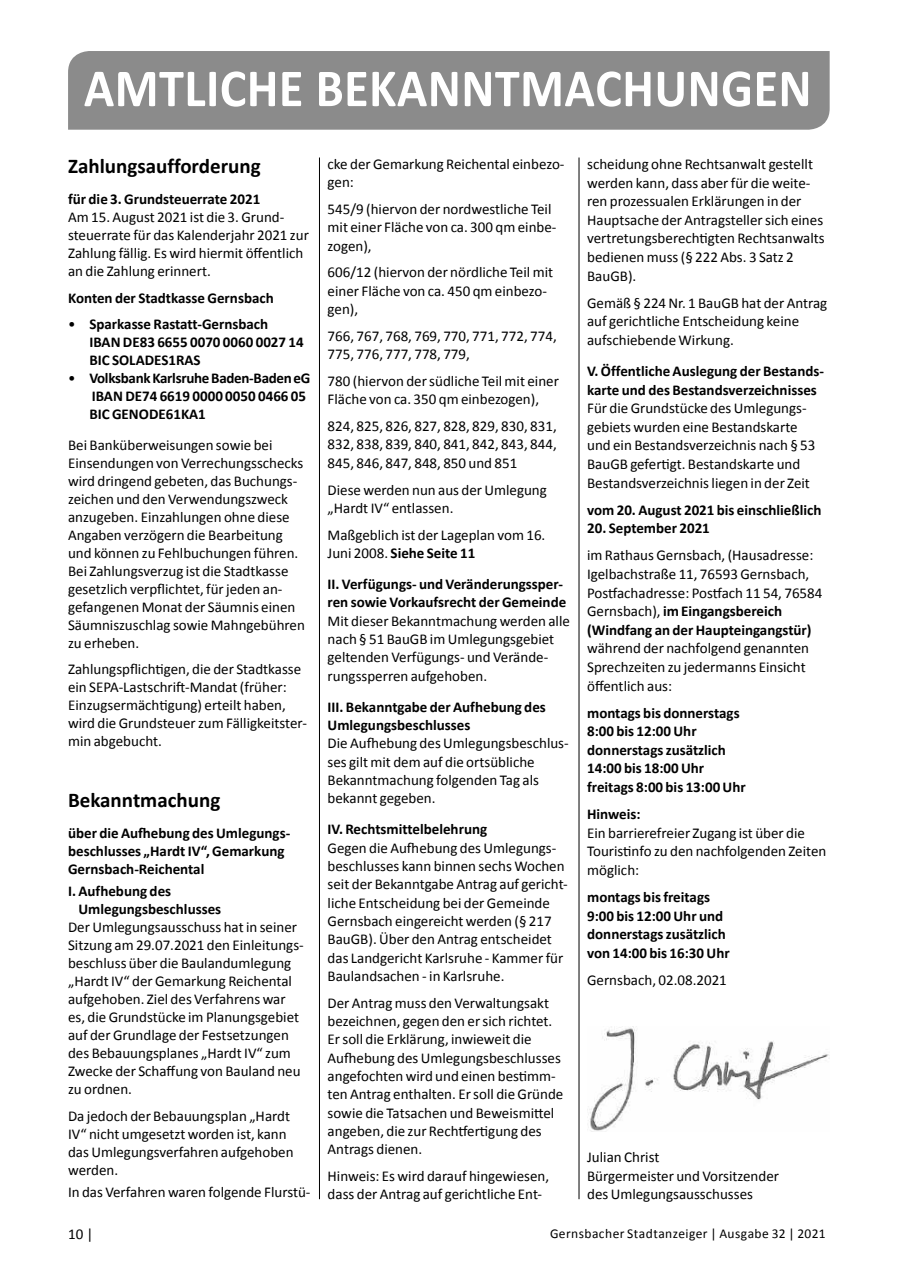
<style>
.page{position:relative;width:902px;height:1280px;background:#fff}
.page>*{position:absolute;margin:0;border:0;box-sizing:border-box;transform-origin:0 0}
.t1{font:700 54px "Calibri";letter-spacing:.01em;color:#fff;scale:.93 1}
.t2{font:700 21px "Calibri";color:#000}
.t3{font:15px/18.3px "Calibri";color:#000}
.t4{font:700 15px/18.6px "Calibri";color:#000}
.t5{font:13.5px "Calibri";letter-spacing:.025em;color:#000}
.s1{font-weight:400}
.s2{font-weight:700}
</style>
<div class="page">
<hr style="left:578px;top:157px;width:1px;height:1042px;background:#000">
<hr style="left:319px;top:157px;width:1px;height:1042px;background:#000">
<div style="left:68px;top:51px;width:761px;height:79px;background:#8b8b8b"></div>
<img style="left:587px;top:1027px;width:242px;height:104px">
<h1 class="t1" style="left:84px;top:54px;width:783px">AMTLICHE BEKANNTMACHUNGEN</h1>
<h2 class="t2" style="left:68px;top:153px;width:194px">Zahlungsaufforderung</h2>
<p class="t4" style="left:68px;top:190px;width:194px">für die 3. Grundsteuerrate 2021</p>
<p class="t3" style="left:68px;top:208px;width:242px">Am 15. August 2021 ist die 3. Grund&shy;steuerrate für das Kalenderjahr 2021 zur Zahlung fällig. Es wird hiermit öffentlich an die Zahlung erinnert.</p>
<p class="t4" style="left:68px;top:288px;width:207px">Konten der Stadtkasse Gernsbach</p>
<p class="t4" style="left:89px;top:315px;width:216px;line-height:18px;text-indent:-21px"><span class="s1">•</span> Sparkasse Rastatt-Gernsbach<br>IBAN DE83 6655 0070 0060 0027 14<br>BIC SOLADES1RAS</p>
<p class="t4" style="left:89px;top:369px;width:222px;line-height:18px;text-indent:-21px"><span class="s1">•</span> Volksbank Karlsruhe Baden-Baden eG<br>IBAN DE74 6619 0000 0050 0466 05<br>BIC GENODE61KA1</p>
<p class="t3" style="left:68px;top:436px;width:238px">Bei Banküberweisungen sowie bei Einsendungen von Verrechungsschecks wird dringend gebeten, das Buchungs&shy;zeichen und den Verwendungszweck anzugeben. Einzahlungen ohne diese Angaben verzögern die Bearbeitung und können zu Fehlbuchungen führen.<br>Bei Zahlungsverzug ist die Stadtkasse gesetzlich verpflichtet, für jeden an&shy;gefangenen Monat der Säumnis einen Säumniszuschlag sowie Mahngebühren zu erheben.</p>
<p class="t3" style="left:68px;top:660px;width:240px">Zahlungspflichtigen, die der Stadtkasse ein SEPA-Lastschrift-Mandat (früher:<br>Einzugsermächtigung) erteilt haben, wird die Grundsteuer zum Fälligkeitster&shy;min abgebucht.</p>
<h2 class="t2" style="left:68px;top:787px;width:154px">Bekanntmachung</h2>
<p class="t4" style="left:68px;top:824px;width:224px;line-height:18px">über die Aufhebung des Umlegungs&shy;beschlusses „Hardt IV“, Gemarkung<br>Gernsbach-Reichental</p>
<p class="t4" style="left:78px;top:882px;width:144px;line-height:18px;text-indent:-10px">I. Aufhebung des<br>Umlegungsbeschlusses</p>
<p class="t3" style="left:68px;top:918px;width:237px">Der Umlegungsausschuss hat in seiner Sitzung am 29.07.2021 den Einleitungs&shy;beschluss über die Baulandumlegung „Hardt IV“ der Gemarkung Reichental aufgehoben. Ziel des Verfahrens war es, die Grundstücke im Planungsgebiet auf der Grundlage der Festsetzungen des Bebauungsplanes „Hardt IV“ zum Zwecke der Schaffung von Bauland neu zu ordnen.</p>
<p class="t3" style="left:68px;top:1107px;width:227px">Da jedoch der Bebauungsplan „Hardt<br>IV“ nicht umgesetzt worden ist, kann das Umlegungsverfahren aufgehoben werden.</p>
<p class="t3" style="left:68px;top:1183px;width:244px">In das Verfahren waren folgende Flurstü-</p>
<p class="t3" style="left:327px;top:155px;width:238px">cke der Gemarkung Reichental einbezo&shy;gen:</p>
<p class="t3" style="left:327px;top:200px;width:230px">545/9 (hiervon der nordwestliche Teil mit einer Fläche von ca. 300 qm einbe&shy;zogen),</p>
<p class="t3" style="left:327px;top:263px;width:227px">606/12 (hiervon der nördliche Teil mit einer Fläche von ca. 450 qm einbezo&shy;gen),</p>
<p class="t3" style="left:327px;top:327px;width:231px">766, 767, 768, 769, 770, 771, 772, 774,<br>775, 776, 777, 778, 779,</p>
<p class="t3" style="left:327px;top:372px;width:233px">780 (hiervon der südliche Teil mit einer<br>Fläche von ca. 350 qm einbezogen),</p>
<p class="t3" style="left:327px;top:417px;width:231px;text-align:justify">824, 825, 826, 827, 828, 829, 830, 831, 832, 838, 839, 840, 841, 842, 843, 844, 845, 846, 847, 848, 850 und 851</p>
<p class="t3" style="left:327px;top:480px;width:221px">Diese werden nun aus der Umlegung „Hardt IV“ entlassen.</p>
<p class="t3" style="left:327px;top:526px;width:219px">Maßgeblich ist der Lageplan vom 16.<br>Juni 2008. <span class="s2">Siehe Seite 11</span></p>
<p class="t4" style="left:327px;top:575px;width:240px">II. Verfügungs- und Veränderungssper&shy;ren sowie Vorkaufsrecht der Gemeinde</p>
<p class="t3" style="left:327px;top:612px;width:244px">Mit dieser Bekanntmachung werden alle nach § 51 BauGB im Umlegungsgebiet geltenden Verfügungs- und Verände&shy;rungssperren aufgehoben.</p>
<p class="t4" style="left:327px;top:698px;width:220px">III. Bekanntgabe der Aufhebung des<br>Umlegungsbeschlusses</p>
<p class="t3" style="left:327px;top:734px;width:243px">Die Aufhebung des Umlegungsbeschlus&shy;ses gilt mit dem auf die ortsübliche<br>Bekanntmachung folgenden Tag als bekannt gegeben.</p>
<p class="t4" style="left:327px;top:820px;width:161px">IV. Rechtsmittelbelehrung</p>
<p class="t3" style="left:327px;top:839px;width:242px">Gegen die Aufhebung des Umlegungs&shy;beschlusses kann binnen sechs Wochen seit der Bekanntgabe Antrag auf gericht&shy;liche Entscheidung bei der Gemeinde Gernsbach eingereicht werden (§ 217<br>BauGB). Über den Antrag entscheidet das Landgericht Karlsruhe - Kammer für Baulandsachen - in Karlsruhe.</p>
<p class="t3" style="left:327px;top:994px;width:237px">Der Antrag muss den Verwaltungsakt bezeichnen, gegen den er sich richtet.<br>Er soll die Erklärung, inwieweit die Aufhebung des Umlegungsbeschlusses angefochten wird und einen bestimm&shy;ten Antrag enthalten. Er soll die Gründe sowie die Tatsachen und Beweismittel angeben, die zur Rechtfertigung des Antrags dienen.</p>
<p class="t3" style="left:327px;top:1167px;width:223px">Hinweis: Es wird darauf hingewiesen, dass der Antrag auf gerichtliche Ent-</p>
<p class="t3" style="left:587px;top:155px;width:239px">scheidung ohne Rechtsanwalt gestellt werden kann, dass aber für die weite&shy;ren prozessualen Erklärungen in der Hauptsache der Antragsteller sich eines vertretungsberechtigten Rechtsanwalts bedienen muss (§ 222 Abs. 3 Satz 2<br>BauGB).</p>
<p class="t3" style="left:587px;top:293px;width:242px">Gemäß § 224 Nr. 1 BauGB hat der Antrag auf gerichtliche Entscheidung keine aufschiebende Wirkung.</p>
<p class="t4" style="left:587px;top:362px;width:238px">V. Öffentliche Auslegung der Bestands&shy;karte und des Bestandsverzeichnisses</p>
<p class="t3" style="left:587px;top:399px;width:230px">Für die Grundstücke des Umlegungs&shy;gebiets wurden eine Bestandskarte und ein Bestandsverzeichnis nach § 53<br>BauGB gefertigt. Bestandskarte und Bestandsverzeichnis liegen in der Zeit</p>
<p class="t4" style="left:587px;top:500px;width:236px">vom 20. August 2021 bis einschließlich</p>
<p class="t4" style="left:587px;top:519px;width:124px">20. September 2021</p>
<p class="t3" style="left:587px;top:546px;width:237px">im Rathaus Gernsbach, (Hausadresse:<br>Igelbachstraße 11, 76593 Gernsbach, Postfachadresse: Postfach 11 54, 76584<br>Gernsbach), <span class="s2">im Eingangsbereich (Windfang an der Haupteingangstür)</span></p>
<p class="t3" style="left:587px;top:639px;width:223px">während der nachfolgend genannten<br>Sprechzeiten zu jedermanns Einsicht öffentlich aus:</p>
<p class="t4" style="left:587px;top:703px;width:160px">montags bis donnerstags<br>8:00 bis 12:00 Uhr donnerstags zusätzlich<br>14:00 bis 18:00 Uhr freitags 8:00 bis 13:00 Uhr</p>
<p class="t4" style="left:587px;top:805px;width:55px">Hinweis:</p>
<p class="t3" style="left:587px;top:823px;width:241px">Ein barrierefreier Zugang ist über die<br>Touristinfo zu den nachfolgenden Zeiten möglich:</p>
<p class="t4" style="left:587px;top:888px;width:144px">montags bis freitags<br>9:00 bis 12:00 Uhr und donnerstags zusätzlich von 14:00 bis 16:30 Uhr</p>
<p class="t3" style="left:587px;top:971px;width:141px">Gernsbach, 02.08.2021</p>
<p class="t3" style="left:587px;top:1148px;width:193px">Julian Christ<br>Bürgermeister und Vorsitzender des Umlegungsausschusses</p>
<p class="t3" style="left:68px;top:1225px;width:27px">10 |</p>
<p class="t5" style="left:550px;top:1225px;width:277px">Gernsbacher Stadtanzeiger | Ausgabe 32 | 2021</p>
</div>
